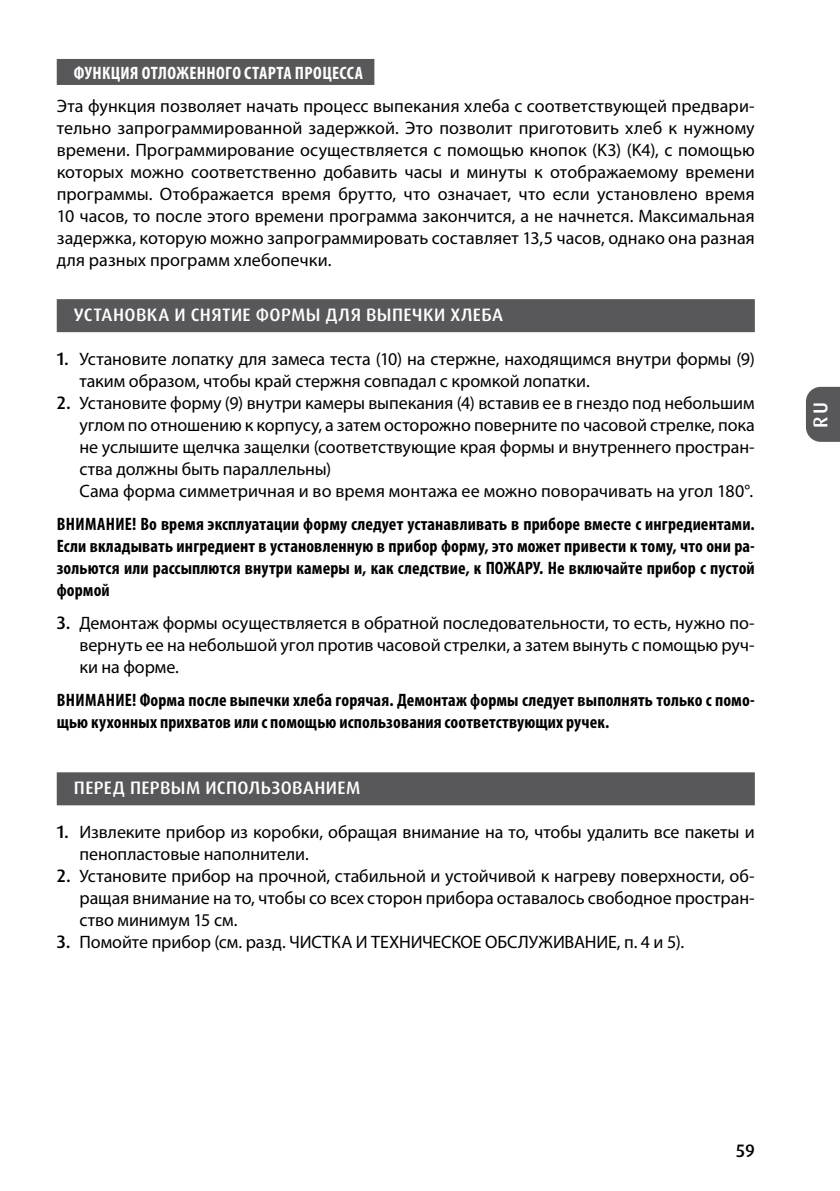
<style>
.page{position:relative;width:840px;height:1191px;background:#fff}
.page>*{position:absolute;margin:0;border:0;box-sizing:border-box;transform-origin:0 0}
.t1{font:500 20px "Dax Pro";color:#fff}
.t2{font:18px/22px "Myriad Pro";letter-spacing:-.005em;color:#000;text-align:justify}
.t3{font:700 condensed 18px/22px "Myriad Pro";letter-spacing:.005em;color:#000;text-align:justify}
.t4{font:500 18px "Dax Pro";letter-spacing:.02em;color:#fff}
.t5{font:700 condensed 18px "Myriad Pro";letter-spacing:.02em;color:#fff}
.t6{font:500 18px "Dax Pro";color:#000}
.s1{font-family:"Dax Pro";font-weight:500}
</style>
<div class="page">
<svg style="left:806px;top:387px;width:33px;height:55px;background:#606062"></svg>
<div style="left:57px;top:59px;width:317px;height:26px;background:#58585a"></div>
<div style="left:57px;top:299px;width:697px;height:33px;background:#58585a"></div>
<div style="left:57px;top:772px;width:697px;height:33px;background:#58585a"></div>
<p class="t5" style="left:74px;top:63px;width:290px">ФУНКЦИЯ ОТЛОЖЕННОГО СТАРТА ПРОЦЕССА</p>
<p class="t2" style="left:57px;top:95px;width:699px">Эта функция позволяет начать процесс выпекания хлеба с соответствующей предвари&shy;тельно запрограммированной задержкой. Это позволит приготовить хлеб к нужному времени. Программирование осуществляется с помощью кнопок (K3) (K4), с помощью которых можно соответственно добавить часы и минуты к отображаемому времени программы. Отображается время брутто, что означает, что если установлено время 10 часов, то после этого времени программа закончится, а не начнется. Максимальная задержка, которую можно запрограммировать составляет 13,5 часов, однако она разная для разных программ хлебопечки.</p>
<p class="t4" style="left:74px;top:303px;width:430px">УСТАНОВКА И СНЯТИЕ ФОРМЫ ДЛЯ ВЫПЕЧКИ ХЛЕБА</p>
<p class="t2" style="left:79px;top:348px;width:676px;text-indent:-23px"><span class="s1">1.</span> Установите лопатку для замеса теста (10) на стержне, находящимся внутри формы (9) таким образом, чтобы край стержня совпадал с кромкой лопатки.</p>
<p class="t2" style="left:79px;top:392px;width:676px;text-align:left;text-indent:-23px"><span class="s1">2.</span> Установите форму (9) внутри камеры выпекания (4) вставив ее в гнездо под небольшим углом по отношению к корпусу, а затем осторожно поверните по часовой стрелке, пока не услышите щелчка защелки (соответствующие края формы и внутреннего простран&shy;ства должны быть параллельны)<br>Сама форма симметричная и во время монтажа ее можно поворачивать на угол 180°.</p>
<p class="t3" style="left:57px;top:513px;width:699px">ВНИМАНИЕ! Во время эксплуатации форму следует устанавливать в приборе вместе с ингредиентами.<br>Если вкладывать ингредиент в установленную в прибор форму, это может привести к тому, что они ра&shy;зольются или рассыплются внутри камеры и, как следствие, к ПОЖАРУ. Не включайте прибор с пустой формой</p>
<p class="t2" style="left:79px;top:612px;width:676px;text-indent:-23px"><span class="s1">3.</span> Демонтаж формы осуществляется в обратной последовательности, то есть, нужно по&shy;вернуть ее на небольшой угол против часовой стрелки, а затем вынуть с помощью руч&shy;ки на форме.</p>
<p class="t3" style="left:57px;top:689px;width:699px">ВНИМАНИЕ! Форма после выпечки хлеба горячая. Демонтаж формы следует выполнять только с помо&shy;щью кухонных прихватов или с помощью использования соответствующих ручек.</p>
<p class="t4" style="left:74px;top:776px;width:288px">ПЕРЕД ПЕРВЫМ ИСПОЛЬЗОВАНИЕМ</p>
<p class="t2" style="left:79px;top:821px;width:676px;text-indent:-23px"><span class="s1">1.</span> Извлеките прибор из коробки, обращая внимание на то, чтобы удалить все пакеты и пенопластовые наполнители.</p>
<p class="t2" style="left:79px;top:865px;width:676px;text-indent:-23px"><span class="s1">2.</span> Установите прибор на прочной, стабильной и устойчивой к нагреву поверхности, об&shy;ращая внимание на то, чтобы со всех сторон прибора оставалось свободное простран&shy;ство минимум 15 см.</p>
<p class="t2" style="left:57px;top:931px;width:628px"><span class="s1">3.</span> Помойте прибор (см. разд. ЧИСТКА И ТЕХНИЧЕСКОЕ ОБСЛУЖИВАНИЕ, п. 4 и 5).</p>
<p class="t1" style="left:807px;top:428px;width:27px;rotate:-90deg">RU</p>
<p class="t6" style="left:735px;top:1139px;width:20px">59</p>
</div>
